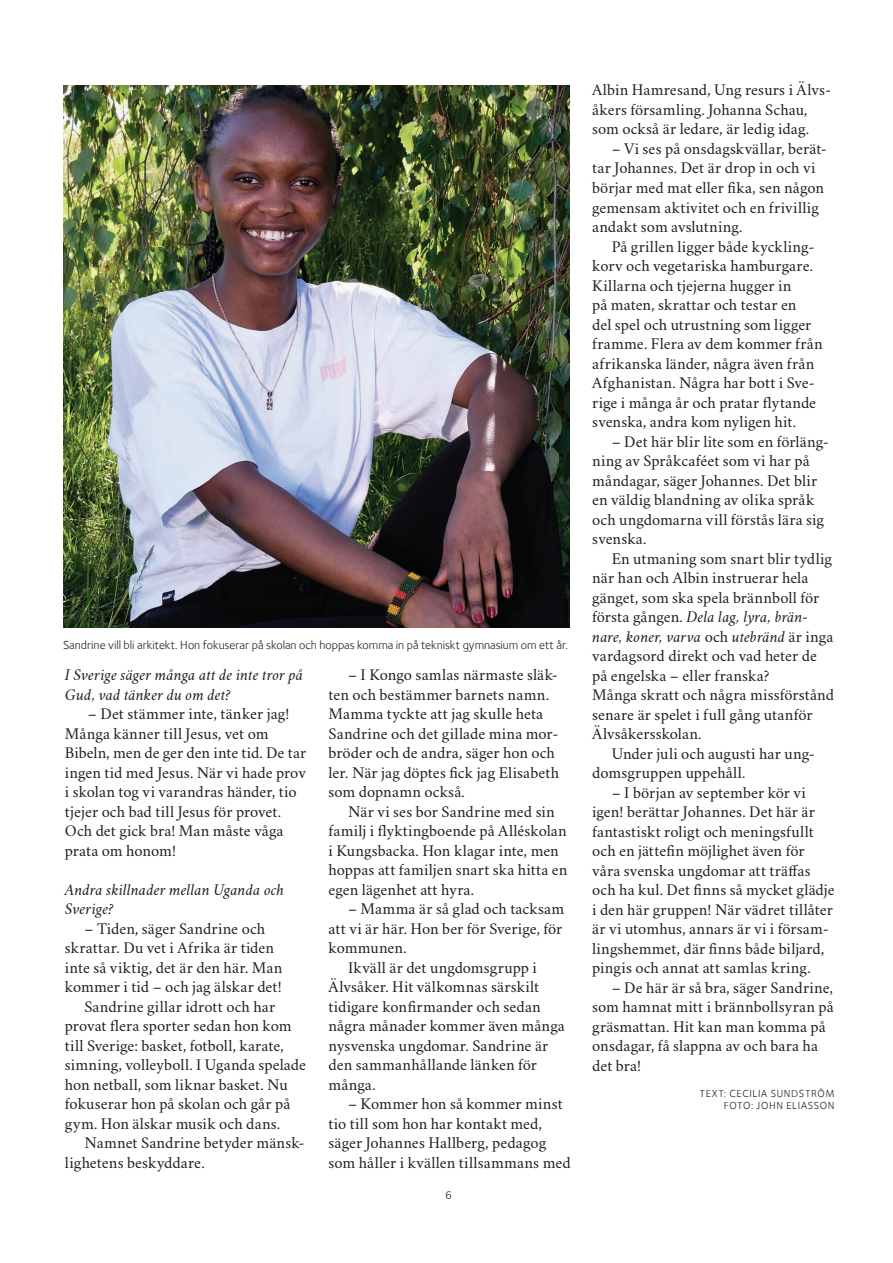
<style>
.page{position:relative;width:893px;height:1263px;background:#fff}
.page>*{position:absolute;margin:0;border:0;box-sizing:border-box;transform-origin:0 0}
.t1{font:16.5px/19.5px "Crimson Svk 2.0";letter-spacing:.005em;color:#231f20}
.t2{font:italic 16.5px/19.5px "Crimson Svk 2.0";color:#231f20}
.t3{font:12px "Foundry Sterling Book OSF";color:#231f20}
.t4{font:10.5px/12px "Foundry Sterling Book OSF";letter-spacing:.065em;color:#231f20;text-align:right}
.s1{font-style:italic}
</style>
<div class="page">
<img style="left:64px;top:85px;width:506px;height:542px">
<p class="t3" style="left:63px;top:638px;width:507px">Sandrine vill bli arkitekt. Hon fokuserar på skolan och hoppas komma in på tekniskt gymnasium om ett år.</p>
<p class="t2" style="left:65px;top:665px;width:240px">I Sverige säger många att de inte tror på<br>Gud, vad tänker du om det?</p>
<p class="t1" style="left:65px;top:703px;width:243px;text-indent:23px">– Det stämmer inte, tänker jag!<br>Många känner till Jesus, vet om<br>Bibeln, men de ger den inte tid. De tar ingen tid med Jesus. När vi hade prov i skolan tog vi varandras händer, tio tjejer och bad till Jesus för provet.<br>Och det gick bra! Man måste våga prata om honom!</p>
<p class="t2" style="left:65px;top:879px;width:220px">Andra skillnader mellan Uganda och<br>Sverige?</p>
<p class="t1" style="left:84px;top:918px;width:182px">– Tiden, säger Sandrine och</p>
<p class="t1" style="left:65px;top:937px;width:211px">skrattar. Du vet i Afrika är tiden</p>
<p class="t1" style="left:65px;top:957px;width:219px">inte så viktig, det är den här. Man</p>
<p class="t1" style="left:65px;top:976px;width:218px">kommer i tid – och jag älskar det!</p>
<p class="t1" style="left:84px;top:996px;width:192px">Sandrine gillar idrott och har</p>
<p class="t1" style="left:65px;top:1015px;width:228px">provat flera sporter sedan hon kom</p>
<p class="t1" style="left:65px;top:1035px;width:220px">till Sverige: basket, fotboll, karate,</p>
<p class="t1" style="left:65px;top:1054px;width:243px">simning, volleyboll. I Uganda spelade</p>
<p class="t1" style="left:65px;top:1074px;width:224px">hon netball, som liknar basket. Nu</p>
<p class="t1" style="left:65px;top:1093px;width:227px">fokuserar hon på skolan och går på</p>
<p class="t1" style="left:65px;top:1113px;width:217px">gym. Hon älskar musik och dans.</p>
<p class="t1" style="left:84px;top:1132px;width:222px">Namnet Sandrine betyder mänsk-</p>
<p class="t1" style="left:65px;top:1152px;width:141px">lighetens beskyddare.</p>
<p class="t1" style="left:329px;top:664px;width:232px;text-indent:20px">– I Kongo samlas närmaste släk&shy;ten och bestämmer barnets namn.<br>Mamma tyckte att jag skulle heta<br>Sandrine och det gillade mina mor&shy;bröder och de andra, säger hon och ler. När jag döptes fick jag Elisabeth som dopnamn också.</p>
<p class="t1" style="left:329px;top:801px;width:240px;text-indent:20px">När vi ses bor Sandrine med sin familj i flyktingboende på Alléskolan i Kungsbacka. Hon klagar inte, men hoppas att familjen snart ska hitta en egen lägenhet att hyra.</p>
<p class="t1" style="left:348px;top:898px;width:218px">– Mamma är så glad och tacksam</p>
<p class="t1" style="left:329px;top:918px;width:235px">att vi är här. Hon ber för Sverige, för</p>
<p class="t1" style="left:329px;top:937px;width:80px">kommunen.</p>
<p class="t1" style="left:348px;top:957px;width:190px">Ikväll är det ungdomsgrupp i</p>
<p class="t1" style="left:329px;top:976px;width:212px">Älvsåker. Hit välkomnas särskilt</p>
<p class="t1" style="left:329px;top:996px;width:214px">tidigare konfirmander och sedan</p>
<p class="t1" style="left:329px;top:1015px;width:238px">några månader kommer även många</p>
<p class="t1" style="left:329px;top:1035px;width:221px">nysvenska ungdomar. Sandrine är</p>
<p class="t1" style="left:329px;top:1054px;width:210px">den sammanhållande länken för</p>
<p class="t1" style="left:329px;top:1074px;width:48px">många.</p>
<p class="t1" style="left:329px;top:1093px;width:244px;text-indent:20px">– Kommer hon så kommer minst tio till som hon har kontakt med, säger Johannes Hallberg, pedagog som håller i kvällen tillsammans med</p>
<p class="t3" style="left:445px;top:1188px;width:8px">6</p>
<p class="t1" style="left:592px;top:79px;width:240px">Albin Hamresand, Ung resurs i Älvs&shy;åkers församling. Johanna Schau, som också är ledare, är ledig idag.</p>
<p class="t1" style="left:592px;top:138px;width:236px;text-indent:20px">– Vi ses på onsdagskvällar, berät&shy;tar Johannes. Det är drop in och vi börjar med mat eller fika, sen någon gemensam aktivitet och en frivillig andakt som avslutning.</p>
<p class="t1" style="left:592px;top:235px;width:232px;text-indent:20px">På grillen ligger både kyckling&shy;korv och vegetariska hamburgare.<br>Killarna och tjejerna hugger in<br>på maten, skrattar och testar en<br>del spel och utrustning som ligger framme. Flera av dem kommer från afrikanska länder, några även från Afghanistan. Några har bott i Sve&shy;rige i många år och pratar flytande svenska, andra kom nyligen hit.</p>
<p class="t1" style="left:592px;top:430px;width:238px;text-indent:19px">– Det här blir lite som en förläng&shy;ning av Språkcaféet som vi har på måndagar, säger Johannes. Det blir en väldig blandning av olika språk och ungdomarna vill förstås lära sig svenska.</p>
<p class="t1" style="left:592px;top:547px;width:243px;text-indent:20px">En utmaning som snart blir tydlig när han och Albin instruerar hela gänget, som ska spela brännboll för första gången. <span class="s1">Dela lag, lyra, brän&shy;nare, koner, varva</span> och <span class="s1">utebränd</span> är inga vardagsord direkt och vad heter de på engelska – eller franska?<br>Många skratt och några missförstånd senare är spelet i full gång utanför Älvsåkersskolan.</p>
<p class="t1" style="left:592px;top:743px;width:224px;text-indent:20px">Under juli och augusti har ung&shy;domsgruppen uppehåll.</p>
<p class="t1" style="left:592px;top:782px;width:244px;text-indent:20px">– I början av september kör vi igen! berättar Johannes. Det här är fantastiskt roligt och meningsfullt och en jättefin möjlighet även för våra svenska ungdomar att träffas och ha kul. Det finns så mycket glädje i den här gruppen! När vädret tillåter är vi utomhus, annars är vi i försam&shy;lingshemmet, där finns både biljard, pingis och annat att samlas kring.</p>
<p class="t1" style="left:592px;top:977px;width:243px;text-indent:20px">– De här är så bra, säger Sandrine, som hamnat mitt i brännbollsyran på gräsmattan. Hit kan man komma på onsdagar, få slappna av och bara ha det bra!</p>
<p class="t4" style="left:700px;top:1088px;width:136px">TEXT: CECILIA SUNDSTRÖM<br>FOTO: JOHN ELIASSON</p>
</div>
